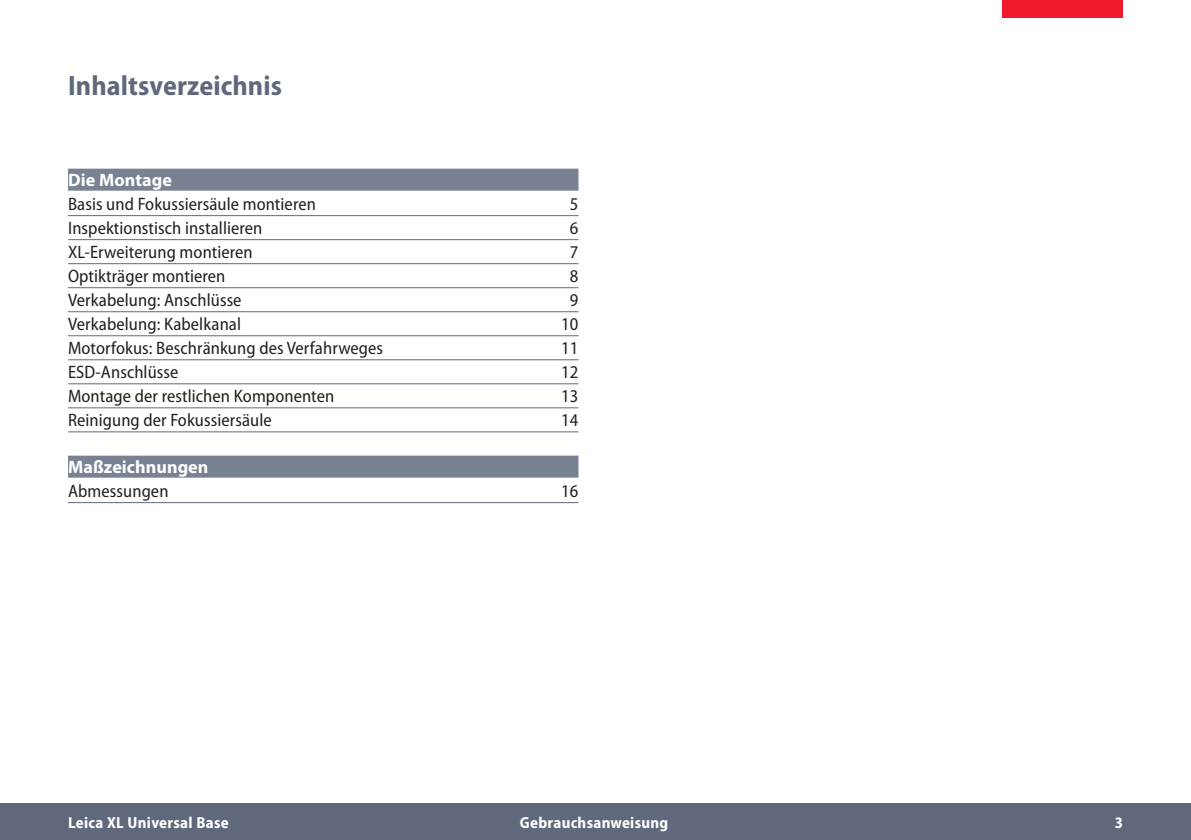
<style>
.page{position:relative;width:1191px;height:840px;background:#fff}
.page>*{position:absolute;margin:0;border:0;box-sizing:border-box;transform-origin:0 0}
.t1{font:700 semi-condensed 28px "Myriad Pro";letter-spacing:.005em;color:#60697c}
.Inhaltsverzeichnis{font:semi-condensed 18px "Myriad Pro";letter-spacing:.005em;color:#231f20}
.Inhaltsverzeichnis-2{font:700 18px "Myriad Pro";letter-spacing:.005em;color:#fff}
.t2{font:700 semi-condensed 16px "Myriad Pro";letter-spacing:.02em;color:#fff}
</style>
<div class="page">
<div style="left:0;top:803px;width:1191px;height:36px;background:#60697c"></div>
<div style="left:1002px;top:0;width:121px;height:17px;background:#ee1b2d"></div>
<div style="left:68px;top:168px;width:510px;height:22px;background:#798293"></div>
<hr style="left:68px;top:215px;width:510px;height:1px;background:#60697c">
<hr style="left:68px;top:239px;width:510px;height:1px;background:#60697c">
<hr style="left:68px;top:263px;width:510px;height:1px;background:#60697c">
<hr style="left:68px;top:287px;width:510px;height:1px;background:#60697c">
<hr style="left:68px;top:311px;width:510px;height:1px;background:#60697c">
<hr style="left:68px;top:335px;width:510px;height:1px;background:#60697c">
<hr style="left:68px;top:359px;width:510px;height:1px;background:#60697c">
<hr style="left:68px;top:383px;width:510px;height:1px;background:#60697c">
<hr style="left:68px;top:407px;width:510px;height:1px;background:#60697c">
<hr style="left:68px;top:431px;width:510px;height:1px;background:#60697c">
<div style="left:68px;top:455px;width:510px;height:22px;background:#798293"></div>
<hr style="left:68px;top:502px;width:510px;height:1px;background:#60697c">
<p class="t1" style="left:68px;top:70px;width:215px">Inhaltsverzeichnis</p>
<p class="Inhaltsverzeichnis-2" style="left:68px;top:168px;width:105px">Die Montage</p>
<p class="Inhaltsverzeichnis" style="left:68px;top:194px;width:249px">Basis und Fokussiersäule montieren</p>
<p class="Inhaltsverzeichnis" style="left:570px;top:194px;width:10px">5</p>
<p class="Inhaltsverzeichnis" style="left:68px;top:218px;width:196px">Inspektionstisch installieren</p>
<p class="Inhaltsverzeichnis" style="left:570px;top:218px;width:10px">6</p>
<p class="Inhaltsverzeichnis" style="left:68px;top:242px;width:186px">XL-Erweiterung montieren</p>
<p class="Inhaltsverzeichnis" style="left:570px;top:242px;width:10px">7</p>
<p class="Inhaltsverzeichnis" style="left:68px;top:266px;width:159px">Optikträger montieren</p>
<p class="Inhaltsverzeichnis" style="left:570px;top:266px;width:10px">8</p>
<p class="Inhaltsverzeichnis" style="left:68px;top:290px;width:175px">Verkabelung: Anschlüsse</p>
<p class="Inhaltsverzeichnis" style="left:570px;top:290px;width:10px">9</p>
<p class="Inhaltsverzeichnis" style="left:68px;top:314px;width:174px">Verkabelung: Kabelkanal</p>
<p class="Inhaltsverzeichnis" style="left:561px;top:314px;width:19px">10</p>
<p class="Inhaltsverzeichnis" style="left:68px;top:338px;width:316px">Motorfokus: Beschränkung des Verfahrweges</p>
<p class="Inhaltsverzeichnis" style="left:561px;top:338px;width:19px">11</p>
<p class="Inhaltsverzeichnis" style="left:68px;top:362px;width:112px">ESD-Anschlüsse</p>
<p class="Inhaltsverzeichnis" style="left:561px;top:362px;width:19px">12</p>
<p class="Inhaltsverzeichnis" style="left:68px;top:386px;width:268px">Montage der restlichen Komponenten</p>
<p class="Inhaltsverzeichnis" style="left:561px;top:386px;width:19px">13</p>
<p class="Inhaltsverzeichnis" style="left:68px;top:410px;width:205px">Reinigung der Fokussiersäule</p>
<p class="Inhaltsverzeichnis" style="left:561px;top:410px;width:19px">14</p>
<p class="Inhaltsverzeichnis-2" style="left:68px;top:454px;width:142px">Maßzeichnungen</p>
<p class="Inhaltsverzeichnis" style="left:68px;top:480px;width:102px">Abmessungen</p>
<p class="Inhaltsverzeichnis" style="left:561px;top:480px;width:19px">16</p>
<p class="t2" style="left:68px;top:813px;width:162px">Leica XL Universal Base</p>
<p class="t2" style="left:520px;top:813px;width:150px">Gebrauchsanweisung</p>
<p class="t2" style="left:1114px;top:813px;width:10px">3</p>
</div>
